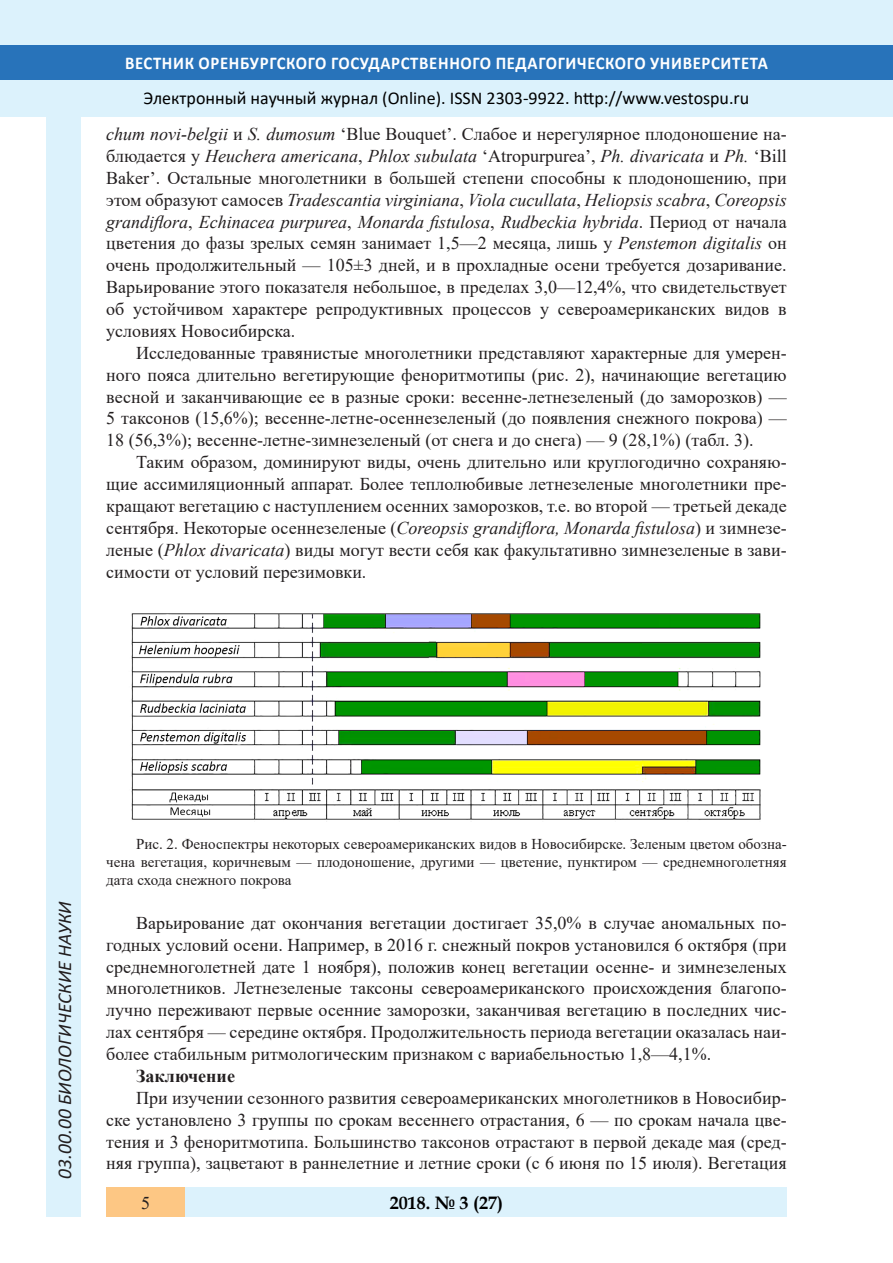
<style>
.page{position:relative;width:893px;height:1263px;background:#fff}
.page>*{position:absolute;margin:0;border:0;box-sizing:border-box;transform-origin:0 0}
.t1{font:italic 19.5px "Calibri";color:#231f20}
.Стиль2{font:18px/21.9px "Times New Roman";color:#231f20;text-align:justify}
.t2{font:18px "Calibri";color:#000}
.t3{font:700 18px "Calibri";letter-spacing:.04em;color:#fff;scale:.93 1}
.t4{font:700 18px "Book Antiqua";color:#000}
.Стиль2-2{font:700 18px "Times New Roman";color:#231f20}
.Стиль2-3{font:15px/18.3px "Times New Roman";color:#231f20;text-align:justify}
.s1{font-style:italic}
</style>
<div class="page">
<div style="left:0;top:0;width:893px;height:116px;background:#dcf2fc"></div>
<div style="left:0;top:45px;width:893px;height:34px;background:#2873ba"></div>
<div style="left:47px;top:116px;width:34px;height:1101px;background:#dcf2fc"></div>
<div style="left:106px;top:1188px;width:681px;height:29px;background:#dcf2fc"></div>
<div style="left:106px;top:1188px;width:79px;height:29px;background:#fdc784"></div>
<img style="left:131px;top:613px;width:630px;height:209px">
<p class="t3" style="left:125px;top:50px;width:693px">ВЕСТНИК ОРЕНБУРГСКОГО ГОСУДАРСТВЕННОГО ПЕДАГОГИЧЕСКОГО УНИВЕРСИТЕТА</p>
<p class="t2" style="left:144px;top:85px;width:607px">Электронный научный журнал (Online). ISSN 2303-9922. http://www.vestospu.ru</p>
<p class="Стиль2" style="left:106px;top:123px;width:682px"><span class="s1">chum novi-belgii</span> и <span class="s1">S. dumosum</span> ‘Blue Bouquet’. Слабое и нерегулярное плодоношение на&shy;блюдается у <span class="s1">Heuchera americana</span>, <span class="s1">Phlox subulata</span> ‘Atropurpurea’, <span class="s1">Ph. divaricata</span> и <span class="s1">Ph.</span> ‘Bill Baker’. Остальные многолетники в большей степени способны к плодоношению, при этом образуют самосев <span class="s1">Tradescantia virginiana</span>, <span class="s1">Viola cucullata</span>, <span class="s1">Heliopsis scabra</span>, <span class="s1">Coreopsis grandiflora</span>, <span class="s1">Echinacea purpurea</span>, <span class="s1">Monarda fistulosa</span>, <span class="s1">Rudbeckia hybrida</span>. Период от начала цветения до фазы зрелых семян занимает 1,5—2 месяца, лишь у <span class="s1">Penstemon digitalis</span> он очень продолжительный — 105±3 дней, и в прохладные осени требуется дозаривание.<br>Варьирование этого показателя небольшое, в пределах 3,0—12,4%, что свидетельствует об устойчивом характере репродуктивных процессов у североамериканских видов в условиях Новосибирска.</p>
<p class="Стиль2" style="left:106px;top:341px;width:682px;text-indent:30px">Исследованные травянистые многолетники представляют характерные для умерен&shy;ного пояса длительно вегетирующие феноритмотипы (рис. 2), начинающие вегетацию весной и заканчивающие ее в разные сроки: весенне-летнезеленый (до заморозков) — 5 таксонов (15,6%); весенне-летне-осеннезеленый (до появления снежного покрова) — 18 (56,3%); весенне-летне-зимнезеленый (от снега и до снега) — 9 (28,1%) (табл. 3).</p>
<p class="Стиль2" style="left:106px;top:451px;width:682px;text-indent:30px">Таким образом, доминируют виды, очень длительно или круглогодично сохраняю&shy;щие ассимиляционный аппарат. Более теплолюбивые летнезеленые многолетники пре&shy;кращают вегетацию с наступлением осенних заморозков, т.е. во второй — третьей декаде сентября. Некоторые осеннезеленые (<span class="s1">Coreopsis grandiflora, Monarda fistulosa</span>) и зимнезе&shy;леные (<span class="s1">Phlox divaricata</span>) виды могут вести себя как факультативно зимнезеленые в зави&shy;симости от условий перезимовки.</p>
<p class="t1" style="left:51px;top:1179px;width:279px;rotate:-90deg">03.00.00 БИОЛОГИЧЕСКИЕ НАУКИ</p>
<p class="Стиль2-3" style="left:106px;top:834px;width:682px;text-indent:30px">Рис. 2. Феноспектры некоторых североамериканских видов в Новосибирске. Зеленым цветом обозна&shy;чена вегетация, коричневым — плодоношение, другими — цветение, пунктиром — среднемноголетняя дата схода снежного покрова</p>
<p class="Стиль2" style="left:106px;top:911px;width:682px;text-indent:30px">Варьирование дат окончания вегетации достигает 35,0% в случае аномальных по&shy;годных условий осени. Например, в 2016 г. снежный покров установился 6 октября (при среднемноголетней дате 1 ноября), положив конец вегетации осенне- и зимнезеленых многолетников. Летнезеленые таксоны североамериканского происхождения благопо&shy;лучно переживают первые осенние заморозки, заканчивая вегетацию в последних чис&shy;лах сентября — середине октября. Продолжительность периода вегетации оказалась наи&shy;более стабильным ритмологическим признаком с вариабельностью 1,8—4,1%.</p>
<p class="Стиль2-2" style="left:136px;top:1063px;width:100px">Заключение</p>
<p class="Стиль2" style="left:106px;top:1086px;width:682px;text-indent:30px">При изучении сезонного развития североамериканских многолетников в Новосибир&shy;ске установлено 3 группы по срокам весеннего отрастания, 6 — по срокам начала цве&shy;тения и 3 феноритмотипа. Большинство таксонов отрастают в первой декаде мая (сред&shy;няя группа), зацветают в раннелетние и летние сроки (с 6 июня по 15 июля). Вегетация</p>
<p class="Стиль2" style="left:141px;top:1191px;width:10px">5</p>
<p class="t4" style="left:390px;top:1190px;width:115px">2018. № 3 (27)</p>
</div>
